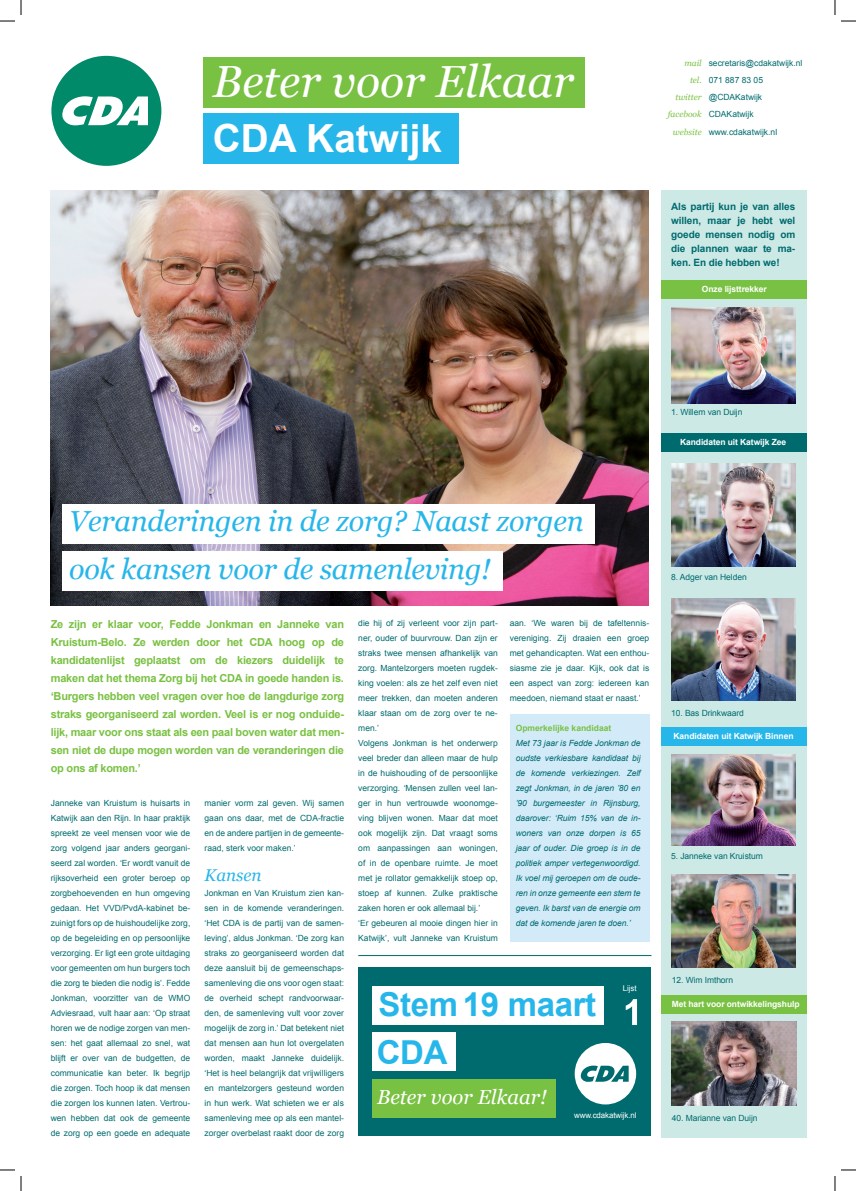
<style>
.page{position:relative;width:856px;height:1191px;background:#fff}
.page>*{position:absolute;margin:0;border:0;box-sizing:border-box;transform-origin:0 0}
.t1{font:italic 44.9px "Georgia";color:#fff}
.t2{font:700 38.8px "Arial";color:#fff}
.t3{font:700 32.9px "Arial";letter-spacing:-.01em;color:#26b6ea}
.t4{font:italic 28.9px/48px "Georgia";letter-spacing:-.01em;color:#26b6ea}
.t5{font:italic 20.3px "Georgia";color:#fff}
.t6{font:italic 17px "Georgia";color:#26b6ea}
.t7{font:700 11px/18px "Arial";letter-spacing:-.02em;color:#79c142;text-align:justify}
.t8{font:700 10px/14px "Arial";letter-spacing:-.01em;color:#006b6e;text-align:justify}
.t9{font:8.5px/15px "Arial";color:#006b6e;text-align:justify}
.t10{font:italic 8.5px/15px "Arial";letter-spacing:-.01em;color:#006b6e;text-align:justify}
.t11{font:700 8.5px "Arial";letter-spacing:-.01em;color:#fff}
.t12{font:700 8.5px "Arial";color:#79c142}
.t13{font:7.9px "Arial";letter-spacing:-.01em;color:#fff}
.s1{font-family:"Georgia";font-style:italic;color:#79c142}
</style>
<div class="page">
<svg style="left:51px;top:56px;width:110px;height:110px"></svg>
<div style="left:661px;top:190px;width:145px;height:947px;background:#cde9e6"></div>
<div style="left:661px;top:433px;width:145px;height:19px;background:#006b6e"></div>
<div style="left:661px;top:280px;width:145px;height:18px;background:#79c142"></div>
<hr style="left:358px;top:955px;width:293px;height:1px;background:#006b6e">
<div style="left:203px;top:58px;width:382px;height:50px;background:#79c142"></div>
<div style="left:203px;top:113px;width:256px;height:51px;background:#26b6ea"></div>
<img style="left:672px;top:1021px;width:124px;height:84px">
<img style="left:671px;top:874px;width:125px;height:92px">
<img style="left:671px;top:754px;width:125px;height:90px">
<img style="left:671px;top:598px;width:125px;height:102px">
<img style="left:671px;top:463px;width:125px;height:103px">
<img style="left:671px;top:307px;width:125px;height:96px">
<img style="left:51px;top:190px;width:597px;height:415px">
<div style="left:62px;top:504px;width:532px;height:39px;background:#fff"></div>
<div style="left:62px;top:551px;width:440px;height:39px;background:#fff"></div>
<div style="left:510px;top:714px;width:139px;height:227px;background:#d3ebf9"></div>
<div style="left:358px;top:967px;width:292px;height:168px;background:#006b6e"></div>
<svg style="left:574px;top:1043px;width:62px;height:61px"></svg>
<svg style="left:625px;top:999px;width:12px;height:25px"></svg>
<div style="left:372px;top:1032px;width:83px;height:39px;background:#fff"></div>
<div style="left:372px;top:1078px;width:184px;height:39px;background:#79c142"></div>
<div style="left:372px;top:985px;width:231px;height:39px;background:#fff"></div>
<div style="left:661px;top:727px;width:145px;height:18px;background:#26b6ea"></div>
<div style="left:661px;top:994px;width:145px;height:18px;background:#79c142"></div>
<svg style="left:841px;top:20px;width:15px;height:2px"></svg>
<svg style="left:841px;top:1169px;width:15px;height:1px"></svg>
<svg style="left:0;top:0;width:22px;height:22px"></svg>
<svg style="left:0;top:1169px;width:22px;height:21px"></svg>
<svg style="left:834px;top:0;width:1px;height:15px"></svg>
<svg style="left:834px;top:1176px;width:1px;height:14px"></svg>
<h1 class="t1" style="left:213px;top:53px;width:362px">Beter voor Elkaar</h1>
<h2 class="t2" style="left:213px;top:113px;width:231px">CDA Katwijk</h2>
<p class="t9" style="left:684px;top:56px;width:119px"><span class="s1">mail</span> secretaris@cdakatwijk.nl</p>
<p class="t9" style="left:690px;top:73px;width:75px"><span class="s1">tel.</span> 071 887 83 05</p>
<p class="t9" style="left:675px;top:90px;width:88px"><span class="s1">twitter</span> @CDAKatwijk</p>
<p class="t9" style="left:667px;top:107px;width:87px"><span class="s1">facebook</span> CDAKatwijk</p>
<p class="t9" style="left:672px;top:124px;width:106px"><span class="s1">website</span> www.cdakatwijk.nl</p>
<p class="t8" style="left:671px;top:200px;width:126px">Als partij kun je van alles willen, maar je hebt wel goede mensen nodig om die plannen waar te ma&shy;ken. En die hebben we!</p>
<p class="t11" style="left:702px;top:283px;width:66px">Onze lijsttrekker</p>
<p class="t9" style="left:671px;top:405px;width:73px">1. Willem van Duijn</p>
<p class="t11" style="left:680px;top:436px;width:108px">Kandidaten uit Katwijk Zee</p>
<h3 class="t4" style="left:69px;top:497px;width:516px">Veranderingen in de zorg? Naast zorgen ook kansen voor de samenleving!</h3>
<p class="t7" style="left:51px;top:615px;width:295px">Ze zijn er klaar voor, Fedde Jonkman en Janneke van Kruistum-Belo. Ze werden door het CDA hoog op de kandidatenlijst geplaatst om de kiezers duidelijk te maken dat het thema Zorg bij het CDA in goede handen is. ‘Burgers hebben veel vragen over hoe de langdurige zorg straks georganiseerd zal worden. Veel is er nog onduide&shy;lijk, maar voor ons staat als een paal boven water dat men&shy;sen niet de dupe mogen worden van de veranderingen die op ons af komen.’</p>
<p class="t9" style="left:51px;top:795px;width:141px">Janneke van Kruistum is huisarts in Katwijk aan den Rijn. In haar praktijk spreekt ze veel mensen voor wie de zorg volgend jaar anders georgani&shy;seerd zal worden. ‘Er wordt vanuit de rijksoverheid een groter beroep op zorgbehoevenden en hun omgeving gedaan. Het VVD/PvdA-kabinet be&shy;zuinigt fors op de huishoudelijke zorg, op de begeleiding en op persoonlijke verzorging. Er ligt een grote uitdaging voor gemeenten om hun burgers toch die zorg te bieden die nodig is’. Fedde Jonkman, voorzitter van de WMO Adviesraad, vult haar aan: ‘Op straat horen we de nodige zorgen van men&shy;sen: het gaat allemaal zo snel, wat blijft er over van de budgetten, de communicatie kan beter. Ik begrijp die zorgen. Toch hoop ik dat mensen die zorgen los kunnen laten. Vertrou&shy;wen hebben dat ook de gemeente de zorg op een goede en adequate</p>
<p class="t9" style="left:204px;top:795px;width:141px">manier vorm zal geven. Wij samen gaan ons daar, met de CDA-fractie en de andere partijen in de gemeente&shy;raad, sterk voor maken.’</p>
<h3 class="t6" style="left:204px;top:863px;width:58px">Kansen</h3>
<p class="t9" style="left:204px;top:885px;width:141px">Jonkman en Van Kruistum zien kan&shy;sen in de komende veranderingen. ‘Het CDA is de partij van de samen&shy;leving’, aldus Jonkman. ‘De zorg kan straks zo georganiseerd worden dat deze aansluit bij de gemeenschaps&shy;samenleving die ons voor ogen staat: de overheid schept randvoorwaar&shy;den, de samenleving vult voor zover mogelijk de zorg in.’ Dat betekent niet dat mensen aan hun lot overgelaten worden, maakt Janneke duidelijk. ‘Het is heel belangrijk dat vrijwilligers en mantelzorgers gesteund worden in hun werk. Wat schieten we er als samenleving mee op als een mantel&shy;zorger overbelast raakt door de zorg</p>
<p class="t9" style="left:358px;top:615px;width:141px;text-align:left">die hij of zij verleent voor zijn part&shy;ner, ouder of buurvrouw. Dan zijn er straks twee mensen afhankelijk van zorg. Mantelzorgers moeten rugdek&shy;king voelen: als ze het zelf even niet meer trekken, dan moeten anderen klaar staan om de zorg over te ne&shy;men.’<br>Volgens Jonkman is het onderwerp veel breder dan alleen maar de hulp in de huishouding of de persoonlijke verzorging. ‘Mensen zullen veel lan&shy;ger in hun vertrouwde woonomge&shy;ving blijven wonen. Maar dat moet ook mogelijk zijn. Dat vraagt soms om aanpassingen aan woningen, of in de openbare ruimte. Je moet met je rollator gemakkelijk stoep op, stoep af kunnen. Zulke praktische zaken horen er ook allemaal bij.’<br>‘Er gebeuren al mooie dingen hier in Katwijk’, vult Janneke van Kruistum</p>
<p class="t9" style="left:510px;top:615px;width:141px">aan. ‘We waren bij de tafeltennis&shy;vereniging. Zij draaien een groep met gehandicapten. Wat een enthou&shy;siasme zie je daar. Kijk, ook dat is een aspect van zorg: iedereen kan meedoen, niemand staat er naast.’</p>
<p class="t12" style="left:516px;top:721px;width:97px">Opmerkelijke kandidaat</p>
<p class="t10" style="left:516px;top:735px;width:126px">Met 73 jaar is Fedde Jonkman de oudste verkiesbare kandidaat bij de komende verkiezingen. Zelf zegt Jonkman, in de jaren ’80 en ’90 burgemeester in Rijnsburg, daarover: ‘Ruim 15% van de in&shy;woners van onze dorpen is 65 jaar of ouder. Die groep is in de politiek amper vertegenwoordigd.<br>Ik voel mij geroepen om de oude&shy;ren in onze gemeente een stem te geven. Ik barst van de energie om dat de komende jaren te doen.’</p>
<h3 class="t3" style="left:378px;top:982px;width:219px">Stem 19 maart</h3>
<h3 class="t3" style="left:377px;top:1030px;width:72px">CDA</h3>
<h3 class="t5" style="left:377px;top:1084px;width:171px">Beter voor Elkaar!</h3>
<p class="t13" style="left:623px;top:983px;width:15px">Lijst</p>
<p class="t13" style="left:574px;top:1109px;width:64px">www.cdakatwijk.nl</p>
<p class="t9" style="left:671px;top:570px;width:77px">8. Adger van Helden</p>
<p class="t9" style="left:671px;top:705px;width:74px">10. Bas Drinkwaard</p>
<p class="t11" style="left:673px;top:730px;width:121px">Kandidaten uit Katwijk Binnen</p>
<p class="t9" style="left:671px;top:848px;width:93px">5. Janneke van Kruistum</p>
<p class="t9" style="left:672px;top:972px;width:63px">12. Wim Imthorn</p>
<p class="t11" style="left:671px;top:997px;width:129px">Met hart voor ontwikkelingshulp</p>
<p class="t9" style="left:672px;top:1110px;width:87px">40. Marianne van Duijn</p>
</div>
